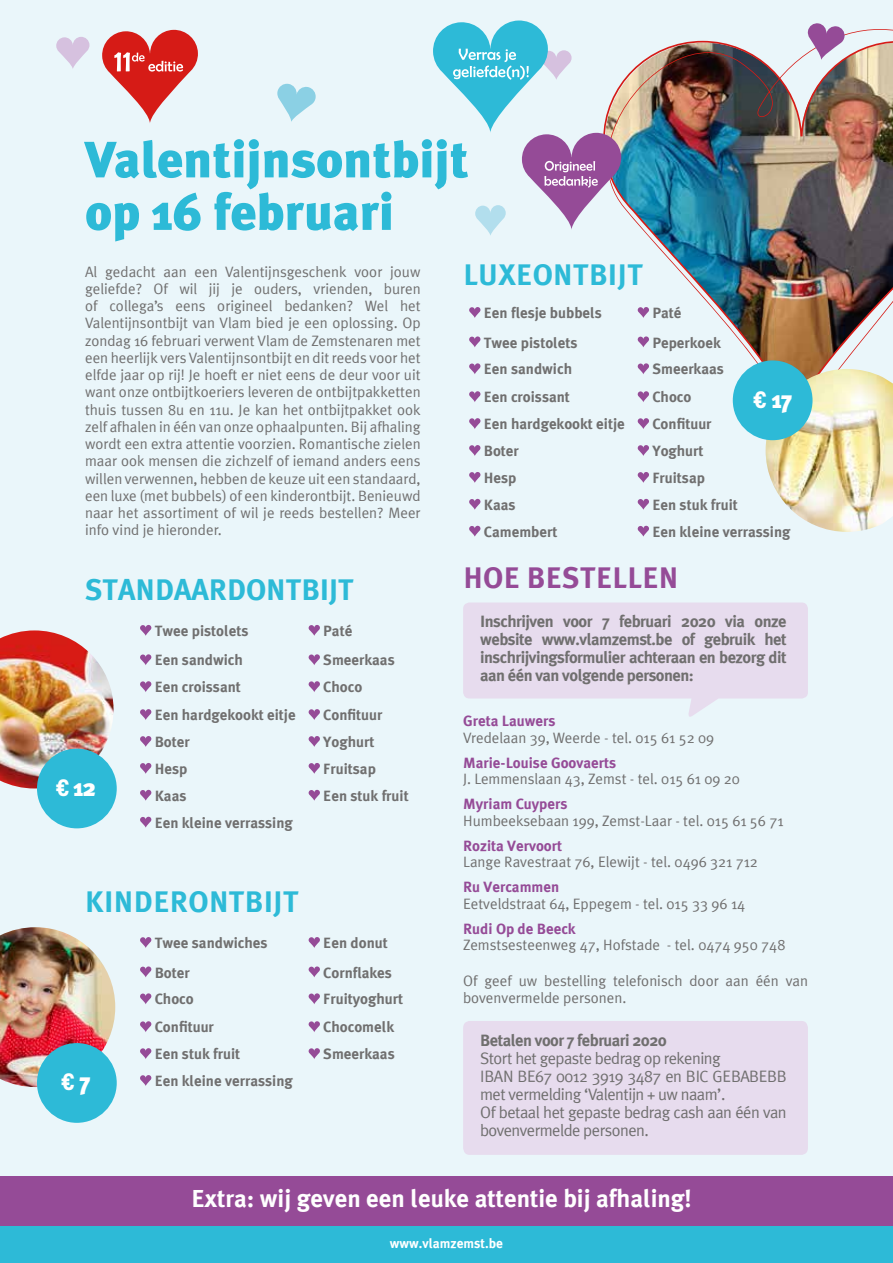
<style>
.page{position:relative;width:893px;height:1263px;background:#fff}
.page>*{position:absolute;margin:0;border:0;box-sizing:border-box;transform-origin:0 0}
.t1{font:900 51px/52.5px "Meta Plus";color:#2dbad7}
.t2{font:700 30px "Meta Plus";letter-spacing:.015em;color:#2dbad7}
.t3{font:700 30px "Meta Plus";letter-spacing:.015em;color:#954b97}
.t4{font:700 24.75px "Meta Plus";color:#fff}
.t5{font:900 24px "Meta Plus";color:#fff}
.t6{font:700 24px "DIN2014";color:#fff}
.t7{font:700 16.5px/18px "Meta Plus";letter-spacing:-.03em;color:#706f6f;text-align:justify}
.t8{font:16.5px/18px "Meta Plus";letter-spacing:-.03em;color:#706f6f}
.t9{font:15px/17.2px "Meta Plus";color:#706f6f;text-align:justify}
.t10{font:700 15px "Meta Plus";color:#706f6f}
.t11{font:700 15px "Meta Plus";color:#954b97}
.t12{font:700 13.5px "Meta Plus";color:#fff}
.s1{font-family:"DIN2014";font-weight:700}
.s2{font-family:"Meta Plus";font-weight:900}
</style>
<div class="page">
<div style="left:0;top:0;width:893px;height:1228px;background:#eaf6fa"></div>
<img style="left:621px;top:41px;width:272px;height:384px">
<svg style="left:277px;top:83px;width:39px;height:39px"></svg>
<svg style="left:56px;top:37px;width:34px;height:32px"></svg>
<svg style="left:102px;top:29px;width:96px;height:94px"></svg>
<svg style="left:807px;top:23px;width:38px;height:37px"></svg>
<svg style="left:433px;top:20px;width:188px;height:215px"></svg>
<svg style="left:463px;top:602px;width:345px;height:115px"></svg>
<div style="left:463px;top:1021px;width:345px;height:134px;background:#e7dcee;border-radius:7px"></div>
<svg style="left:140px;top:625px;width:11px;height:11px"></svg>
<svg style="left:309px;top:625px;width:11px;height:11px"></svg>
<svg style="left:140px;top:654px;width:11px;height:11px"></svg>
<svg style="left:309px;top:654px;width:11px;height:11px"></svg>
<svg style="left:140px;top:681px;width:11px;height:11px"></svg>
<svg style="left:309px;top:681px;width:11px;height:11px"></svg>
<svg style="left:140px;top:709px;width:11px;height:11px"></svg>
<svg style="left:309px;top:709px;width:11px;height:11px"></svg>
<svg style="left:140px;top:736px;width:11px;height:11px"></svg>
<svg style="left:309px;top:736px;width:11px;height:11px"></svg>
<svg style="left:140px;top:763px;width:11px;height:11px"></svg>
<svg style="left:309px;top:763px;width:11px;height:11px"></svg>
<svg style="left:140px;top:790px;width:11px;height:11px"></svg>
<svg style="left:309px;top:790px;width:11px;height:11px"></svg>
<svg style="left:140px;top:817px;width:11px;height:11px"></svg>
<svg style="left:469px;top:307px;width:11px;height:11px"></svg>
<svg style="left:638px;top:307px;width:11px;height:11px"></svg>
<svg style="left:469px;top:336px;width:11px;height:11px"></svg>
<svg style="left:638px;top:336px;width:11px;height:11px"></svg>
<svg style="left:469px;top:363px;width:11px;height:11px"></svg>
<svg style="left:638px;top:363px;width:11px;height:11px"></svg>
<svg style="left:469px;top:391px;width:11px;height:11px"></svg>
<svg style="left:638px;top:391px;width:11px;height:11px"></svg>
<svg style="left:469px;top:418px;width:11px;height:11px"></svg>
<svg style="left:638px;top:418px;width:11px;height:11px"></svg>
<svg style="left:469px;top:445px;width:11px;height:11px"></svg>
<svg style="left:638px;top:445px;width:11px;height:11px"></svg>
<svg style="left:469px;top:472px;width:11px;height:11px"></svg>
<svg style="left:638px;top:472px;width:11px;height:11px"></svg>
<svg style="left:469px;top:499px;width:11px;height:11px"></svg>
<svg style="left:638px;top:499px;width:11px;height:11px"></svg>
<svg style="left:469px;top:526px;width:11px;height:11px"></svg>
<svg style="left:638px;top:526px;width:11px;height:11px"></svg>
<img style="left:0;top:630px;width:114px;height:158px">
<div style="left:37px;top:749px;width:80px;height:79px;background:#2dbad7;border-radius:50%"></div>
<svg style="left:140px;top:937px;width:11px;height:11px"></svg>
<svg style="left:309px;top:937px;width:11px;height:11px"></svg>
<svg style="left:140px;top:966px;width:11px;height:11px"></svg>
<svg style="left:309px;top:966px;width:11px;height:11px"></svg>
<svg style="left:140px;top:993px;width:11px;height:11px"></svg>
<svg style="left:309px;top:993px;width:11px;height:11px"></svg>
<svg style="left:140px;top:1021px;width:11px;height:11px"></svg>
<svg style="left:309px;top:1021px;width:11px;height:11px"></svg>
<svg style="left:140px;top:1048px;width:11px;height:11px"></svg>
<svg style="left:309px;top:1048px;width:11px;height:11px"></svg>
<svg style="left:140px;top:1075px;width:11px;height:11px"></svg>
<img style="left:766px;top:369px;width:127px;height:163px">
<div style="left:0;top:1176px;width:893px;height:52px;background:#954b97"></div>
<div style="left:733px;top:360px;width:79px;height:80px;background:#2dbad7;border-radius:50%"></div>
<img style="left:0;top:927px;width:115px;height:160px">
<div style="left:37px;top:1043px;width:80px;height:80px;background:#2dbad7;border-radius:50%"></div>
<div style="left:0;top:1226px;width:893px;height:37px;background:#2dbad7"></div>
<h1 class="t1" style="left:85px;top:133px;width:385px">Valentijnsontbijt op 16 februari</h1>
<p class="t9" style="left:85px;top:263px;width:337px">Al gedacht aan een Valentijnsgeschenk voor jouw geliefde? Of wil jij je ouders, vrienden, buren of collega’s eens origineel bedanken? Wel het Valentijnsontbijt van Vlam bied je een oplossing. Op zondag 16 februari verwent Vlam de Zemstenaren met een heerlijk vers Valentijnsontbijt en dit reeds voor het elfde jaar op rij! Je hoeft er niet eens de deur voor uit want onze ontbijtkoeriers leveren de ontbijtpakketten thuis tussen 8u en 11u. Je kan het ontbijtpakket ook zelf afhalen in één van onze ophaalpunten. Bij afhaling wordt een extra attentie voorzien. Romantische zielen maar ook mensen die zichzelf of iemand anders eens willen verwennen, hebben de keuze uit een standaard, een luxe (met bubbels) of een kinderontbijt. Benieuwd naar het assortiment of wil je reeds bestellen? Meer info vind je hieronder.</p>
<h2 class="t2" style="left:85px;top:573px;width:270px">STANDAARDONTBIJT</h2>
<h3 class="t5" style="left:56px;top:773px;width:41px"><span class="s1">€</span> 12</h3>
<p class="t10" style="left:155px;top:622px;width:95px">Twee pistolets</p>
<p class="t10" style="left:323px;top:622px;width:31px">Paté</p>
<p class="t10" style="left:155px;top:651px;width:90px">Een sandwich</p>
<p class="t10" style="left:323px;top:651px;width:73px">Smeerkaas</p>
<p class="t10" style="left:155px;top:678px;width:88px">Een croissant</p>
<p class="t10" style="left:323px;top:678px;width:40px">Choco</p>
<p class="t10" style="left:155px;top:706px;width:143px">Een hardgekookt eitje</p>
<p class="t10" style="left:323px;top:706px;width:61px">Confituur</p>
<p class="t10" style="left:155px;top:733px;width:37px">Boter</p>
<p class="t10" style="left:323px;top:733px;width:53px">Yoghurt</p>
<p class="t10" style="left:155px;top:760px;width:34px">Hesp</p>
<p class="t10" style="left:323px;top:760px;width:54px">Fruitsap</p>
<p class="t10" style="left:155px;top:787px;width:33px">Kaas</p>
<p class="t10" style="left:323px;top:787px;width:87px">Een stuk fruit</p>
<p class="t10" style="left:155px;top:814px;width:140px">Een kleine verrassing</p>
<h2 class="t2" style="left:85px;top:885px;width:215px">KINDERONTBIJT</h2>
<h3 class="t6" style="left:62px;top:1066px;width:30px">€ <span class="s2">7</span></h3>
<p class="t10" style="left:155px;top:934px;width:114px">Twee sandwiches</p>
<p class="t10" style="left:323px;top:934px;width:66px">Een donut</p>
<p class="t10" style="left:155px;top:964px;width:37px">Boter</p>
<p class="t10" style="left:323px;top:964px;width:70px">Cornflakes</p>
<p class="t10" style="left:155px;top:990px;width:41px">Choco</p>
<p class="t10" style="left:323px;top:990px;width:81px">Fruityoghurt</p>
<p class="t10" style="left:155px;top:1018px;width:61px">Confituur</p>
<p class="t10" style="left:323px;top:1018px;width:72px">Chocomelk</p>
<p class="t10" style="left:155px;top:1045px;width:87px">Een stuk fruit</p>
<p class="t10" style="left:323px;top:1045px;width:73px">Smeerkaas</p>
<p class="t10" style="left:155px;top:1072px;width:140px">Een kleine verrassing</p>
<h2 class="t2" style="left:463px;top:257px;width:181px">LUXEONTBIJT</h2>
<p class="t10" style="left:484px;top:304px;width:119px">Een flesje bubbels</p>
<p class="t10" style="left:652px;top:304px;width:31px">Paté</p>
<p class="t10" style="left:484px;top:334px;width:95px">Twee pistolets</p>
<p class="t10" style="left:652px;top:334px;width:70px">Peperkoek</p>
<p class="t10" style="left:484px;top:361px;width:90px">Een sandwich</p>
<p class="t10" style="left:652px;top:361px;width:73px">Smeerkaas</p>
<p class="t10" style="left:484px;top:388px;width:88px">Een croissant</p>
<p class="t10" style="left:652px;top:388px;width:40px">Choco</p>
<p class="t10" style="left:484px;top:415px;width:143px">Een hardgekookt eitje</p>
<p class="t10" style="left:652px;top:415px;width:61px">Confituur</p>
<p class="t10" style="left:484px;top:442px;width:37px">Boter</p>
<p class="t10" style="left:652px;top:442px;width:53px">Yoghurt</p>
<p class="t10" style="left:484px;top:469px;width:34px">Hesp</p>
<p class="t10" style="left:652px;top:469px;width:54px">Fruitsap</p>
<p class="t10" style="left:484px;top:496px;width:33px">Kaas</p>
<p class="t10" style="left:652px;top:496px;width:87px">Een stuk fruit</p>
<p class="t10" style="left:484px;top:523px;width:75px">Camembert</p>
<p class="t10" style="left:652px;top:523px;width:140px">Een kleine verrassing</p>
<h3 class="t5" style="left:753px;top:386px;width:40px"><span class="s1">€</span> 17</h3>
<h2 class="t3" style="left:463px;top:560px;width:217px">HOE BESTELLEN</h2>
<p class="t7" style="left:480px;top:612px;width:308px">Inschrijven voor 7 februari 2020 via onze website www.vlamzemst.be of gebruik het inschrijvingsformulier achteraan en bezorg dit aan één van volgende personen:</p>
<p class="t11" style="left:463px;top:712px;width:94px">Greta Lauwers</p>
<p class="t9" style="left:463px;top:729px;width:252px">Vredelaan 39, Weerde - tel. 015 61 52 09</p>
<p class="t11" style="left:463px;top:754px;width:155px">Marie-Louise Goovaerts</p>
<p class="t9" style="left:463px;top:770px;width:278px">J. Lemmenslaan 43, Zemst - tel. 015 61 09 20</p>
<p class="t11" style="left:463px;top:795px;width:106px">Myriam Cuypers</p>
<p class="t9" style="left:463px;top:812px;width:322px">Humbeeksebaan 199, Zemst-Laar - tel. 015 61 56 71</p>
<p class="t11" style="left:463px;top:837px;width:100px">Rozita Vervoort</p>
<p class="t9" style="left:463px;top:853px;width:296px">Lange Ravestraat 76, Elewijt - tel. 0496 321 712</p>
<p class="t11" style="left:463px;top:878px;width:98px">Ru Vercammen</p>
<p class="t9" style="left:463px;top:895px;width:284px">Eetveldstraat 64, Eppegem - tel. 015 33 96 14</p>
<p class="t11" style="left:463px;top:920px;width:114px">Rudi Op de Beeck</p>
<p class="t9" style="left:463px;top:936px;width:324px">Zemstsesteenweg 47, Hofstade - tel. 0474 950 748</p>
<p class="t9" style="left:463px;top:972px;width:346px">Of geef uw bestelling telefonisch door aan één van bovenvermelde personen.</p>
<p class="t7" style="left:480px;top:1031px;width:188px">Betalen voor 7 februari 2020</p>
<p class="t8" style="left:480px;top:1049px;width:308px">Stort het gepaste bedrag op rekening<br>IBAN BE67 0012 3919 3487 en BIC GEBABEBB met vermelding ‘Valentijn + uw naam’.<br>Of betaal het gepaste bedrag cash aan één van bovenvermelde personen.</p>
<h3 class="t4" style="left:191px;top:1184px;width:502px">Extra: wij geven een leuke attentie bij afhaling!</h3>
<p class="t12" style="left:390px;top:1235px;width:114px">www.vlamzemst.be</p>
</div>
